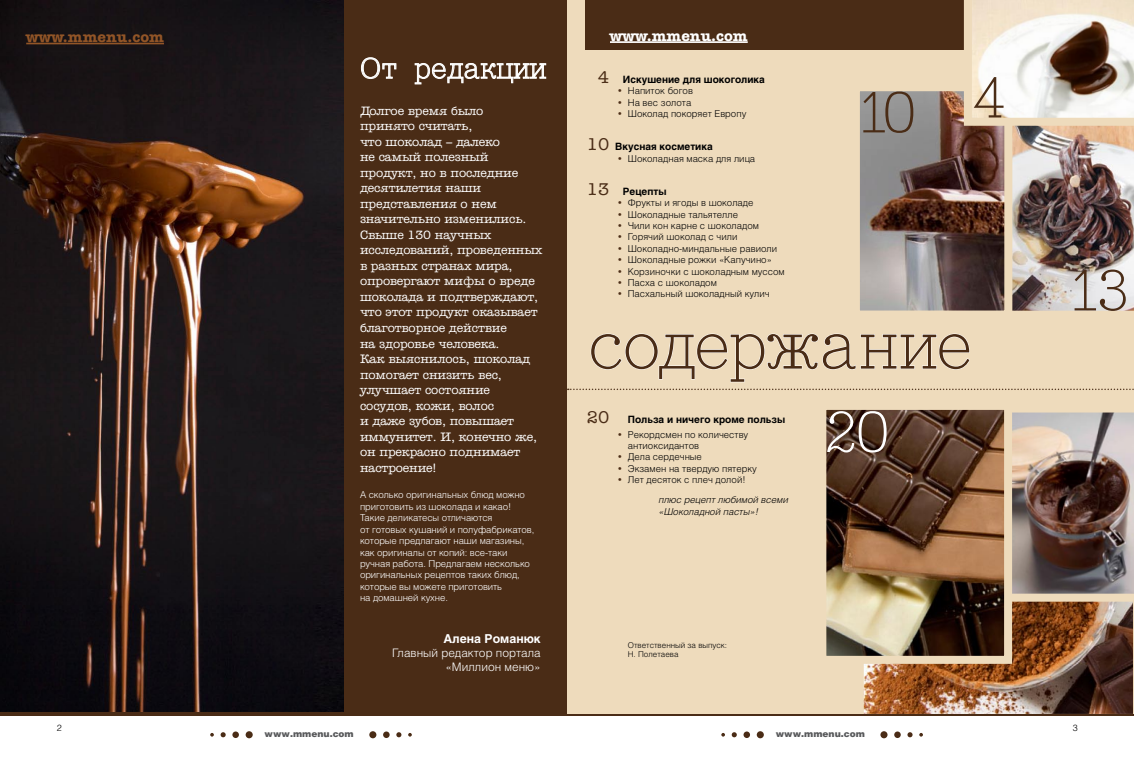
<style>
.page{position:relative;width:1134px;height:766px;background:#fff}
.page>*{position:absolute;margin:0;border:0;box-sizing:border-box;transform-origin:0 0}
.t1{font:64.1px "Jatran";letter-spacing:-.04em;color:#4a2c16}
.t2{font:55px "Jatran";color:#4a2c16}
.t3{font:55px "Jatran";color:#fff}
.t4{font:27.5px "Jatran";color:#fff;scale:1.27 1}
.t5{font:700 15px "Secretary";color:#925527}
.t6{font:700 15px "Secretary";color:#fff}
.t7{font:700 12.2px "Helios";color:#fff}
.t8{font:12px/15.5px "Secretary";letter-spacing:-.01em;color:#fff}
.t9{font:300 11.7px/14.1px "Helios";color:#fff;text-align:right}
.t10{font:700 10px "Helios";color:#000}
.t11{font:300 9.5px/11.4px "Helios";color:#000}
.t12{font:300 9.5px/11.4px "Helios";letter-spacing:-.01em;color:#fff}
.t13{font:italic 300 9.5px/19.9px "Helios";color:#000}
.t14{font:900 9px "Helios";color:#58595b}
.t15{font:300 9px "Helios";color:#000}
.t16{font:300 8px/9.6px "Helios";color:#000}
.s1{font-family:"Secretary";font-weight:400;font-size:17px;color:#4a2c16}
.s2{font-family:"Charter C";font-weight:400;color:#4a2c16}
.s3{font-family:"Charter C";font-weight:400;font-style:normal;color:#4a2c16}
.s4{font-style:normal}
</style>
<div class="page">
<div style="left:0;top:0;width:567px;height:714px;background:#4a2c16"></div>
<img style="left:0;top:1px;width:343px;height:710px">
<div style="left:567px;top:0;width:567px;height:714px;background:#eedbbc"></div>
<div style="left:585px;top:0;width:424px;height:50px;background:#4a2c16"></div>
<svg style="left:361px;top:57px;width:35px;height:22px"></svg>
<svg style="left:415px;top:63px;width:131px;height:21px"></svg>
<svg style="left:591px;top:333px;width:379px;height:49px"></svg>
<hr style="left:610px;top:41px;width:138px;height:2px;background:#fff">
<hr style="left:26px;top:43px;width:138px;height:1px;background:#925527">
<img style="left:861px;top:92px;width:103px;height:217px">
<div style="left:852px;top:83px;width:160px;height:235px;border:8px solid #eedbbc"></div>
<img style="left:865px;top:601px;width:267px;height:111px">
<img style="left:1012px;top:412px;width:122px;height:182px">
<img style="left:827px;top:411px;width:176px;height:243px">
<div style="left:818px;top:402px;width:194px;height:261px;border:8px solid #eedbbc"></div>
<img style="left:964px;top:0;width:170px;height:318px">
<svg style="left:568px;top:388px;width:566px;height:2px"></svg>
<hr style="left:567px;top:713px;width:567px;height:2px;background:#4a2c16">
<hr style="left:0;top:713px;width:567px;height:2px;background:#4a2c16">
<div style="left:246px;top:731px;width:7px;height:7px;background:#4a2c16;border-radius:50%"></div>
<div style="left:232px;top:731px;width:7px;height:6px;background:#4a2c16;border-radius:50%"></div>
<svg style="left:221px;top:732px;width:5px;height:5px"></svg>
<svg style="left:210px;top:733px;width:4px;height:3px"></svg>
<div style="left:369px;top:731px;width:7px;height:7px;background:#4a2c16;border-radius:50%"></div>
<div style="left:383px;top:731px;width:7px;height:6px;background:#4a2c16;border-radius:50%"></div>
<svg style="left:396px;top:732px;width:5px;height:5px"></svg>
<svg style="left:408px;top:733px;width:4px;height:3px"></svg>
<div style="left:757px;top:731px;width:7px;height:7px;background:#4a2c16;border-radius:50%"></div>
<div style="left:743px;top:731px;width:7px;height:6px;background:#4a2c16;border-radius:50%"></div>
<svg style="left:732px;top:732px;width:5px;height:5px"></svg>
<svg style="left:721px;top:733px;width:4px;height:3px"></svg>
<div style="left:880px;top:731px;width:7px;height:7px;background:#4a2c16;border-radius:50%"></div>
<div style="left:894px;top:731px;width:7px;height:6px;background:#4a2c16;border-radius:50%"></div>
<svg style="left:907px;top:732px;width:5px;height:5px"></svg>
<svg style="left:919px;top:733px;width:4px;height:3px"></svg>
<p class="t5" style="left:26px;top:28px;width:139px">www.mmenu.com</p>
<p class="t6" style="left:610px;top:27px;width:139px">www.mmenu.com</p>
<h3 class="t4" style="left:360px;top:52px;width:148px">От редакции</h3>
<p class="t8" style="left:360px;top:103px;width:184px">Долгое время было<br>принято считать,<br>что шоколад – далеко<br>не самый полезный продукт, но в последние десятилетия наши представления о нем значительно изменились.<br>Свыше 130 научных исследований, проведенных в разных странах мира, опровергают мифы о вреде шоколада и подтверждают, что этот продукт оказывает благотворное действие<br>на здоровье человека.<br>Как выяснилось, шоколад помогает снизить вес, улучшает состояние сосудов, кожи, волос<br>и даже зубов, повышает иммунитет. И, конечно же, он прекрасно поднимает настроение!</p>
<p class="t12" style="left:360px;top:489px;width:176px">А сколько оригинальных блюд можно приготовить из шоколада и какао!<br>Такие деликатесы отличаются<br>от готовых кушаний и полуфабрикатов, которые предлагают наши магазины, как оригиналы от копий: все-таки ручная работа. Предлагаем несколько оригинальных рецептов таких блюд, которые вы можете приготовить<br>на домашней кухне.</p>
<p class="t7" style="left:443px;top:631px;width:99px">Алена Романюк</p>
<p class="t9" style="left:392px;top:645px;width:150px">Главный редактор портала «Миллион меню»</p>
<p class="t10" style="left:598px;top:74px;width:169px"><span class="s1">4</span> Искушение для шокоголика</p>
<p class="t11" style="left:617px;top:85px;width:77px"><span class="s2">•</span> Напиток богов</p>
<p class="t11" style="left:617px;top:97px;width:76px"><span class="s2">•</span> На вес золота</p>
<p class="t11" style="left:617px;top:108px;width:131px"><span class="s2">•</span> Шоколад покоряет Европу</p>
<p class="t10" style="left:587px;top:141px;width:127px"><span class="s1">10</span> Вкусная косметика</p>
<p class="t11" style="left:617px;top:152px;width:140px"><span class="s2">•</span> Шоколадная маска для лица</p>
<p class="t10" style="left:587px;top:185px;width:81px"><span class="s1">13</span> Рецепты</p>
<p class="t11" style="left:617px;top:197px;width:138px"><span class="s2">•</span> Фрукты и ягоды в шоколаде</p>
<p class="t11" style="left:617px;top:208px;width:122px"><span class="s2">•</span> Шоколадные тальятелле</p>
<p class="t11" style="left:617px;top:220px;width:143px"><span class="s2">•</span> Чили кон карне с шоколадом</p>
<p class="t11" style="left:617px;top:231px;width:122px"><span class="s2">•</span> Горячий шоколад с чили</p>
<p class="t11" style="left:617px;top:242px;width:161px"><span class="s2">•</span> Шоколадно-миндальные равиоли</p>
<p class="t11" style="left:617px;top:254px;width:156px"><span class="s2">•</span> Шоколадные рожки «Капучино»</p>
<p class="t11" style="left:617px;top:265px;width:169px"><span class="s2">•</span> Корзиночки с шоколадным муссом</p>
<p class="t11" style="left:617px;top:277px;width:101px"><span class="s2">•</span> Пасха с шоколадом</p>
<p class="t11" style="left:617px;top:288px;width:154px"><span class="s2">•</span> Пасхальный шоколадный кулич</p>
<h2 class="t2" style="left:857px;top:80px;width:149px">10 4</h2>
<h1 class="t1" style="left:587px;top:307px;width:388px">cодержание</h1>
<p class="t10" style="left:587px;top:414px;width:200px"><span class="s1">20</span> Польза и ничего кроме пользы</p>
<p class="t11" style="left:628px;top:428px;width:122px;text-indent:-11px"><span class="s2">•</span> Рекордсмен по количеству антиоксидантов</p>
<p class="t11" style="left:617px;top:451px;width:86px"><span class="s2">•</span> Дела сердечные</p>
<p class="t11" style="left:617px;top:462px;width:141px"><span class="s2">•</span> Экзамен на твердую пятерку</p>
<p class="t13" style="left:659px;top:469px;width:131px;text-indent:-42px"><span class="s3">•</span> <span class="s4">Лет десяток с плеч долой!<br></span>плюс рецепт любимой всеми</p>
<p class="t13" style="left:659px;top:501px;width:101px">«Шоколадной пасты»!</p>
<h2 class="t3" style="left:824px;top:399px;width:66px">20</h2>
<p class="t16" style="left:628px;top:640px;width:101px">Ответственный за выпуск:<br>Н. Полетаева</p>
<h2 class="t2" style="left:1069px;top:258px;width:62px">13</h2>
<p class="t15" style="left:57px;top:722px;width:7px">2</p>
<p class="t15" style="left:1073px;top:722px;width:7px">3</p>
<p class="t14" style="left:265px;top:727px;width:91px">www.mmenu.com</p>
<p class="t14" style="left:776px;top:727px;width:91px">www.mmenu.com</p>
</div>
